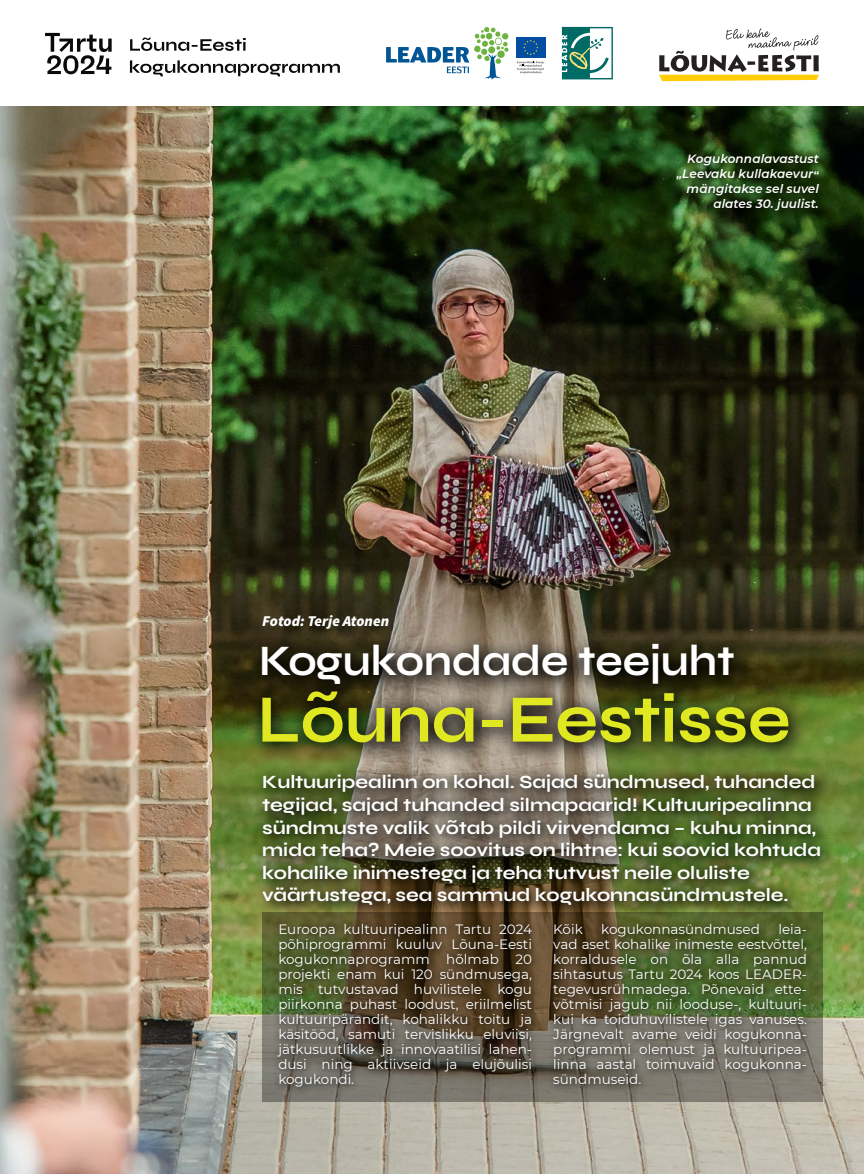
<style>
.page{position:relative;width:864px;height:1174px;background:#fff}
.page>*{position:absolute;margin:0;border:0;box-sizing:border-box;transform-origin:0 0}
.t1{font:700 67.65px "Syne";color:#e0e821;scale:.93 1}
.t2{font:700 43.5px "Syne";color:#fff;scale:.93 1}
.t3{font:700 18.75px/22.5px "Syne";color:#fff}
.t4{font:italic 900 15px "Source Sans Pro";letter-spacing:.005em;color:#fff}
.t5{font:13.5px/15px "Montserrat";color:#fff;text-align:justify}
.t6{font:italic 600 12px/15px "Montserrat";letter-spacing:.01em;color:#fff;text-align:right}
</style>
<div class="page">
<img style="left:0;top:106px;width:863px;height:1068px">
<svg style="left:262px;top:921px;width:560px;height:180px;background:#73765e"></svg>
<svg style="left:659px;top:28px;width:159px;height:53px"></svg>
<svg style="left:561px;top:27px;width:51px;height:52px"></svg>
<svg style="left:386px;top:27px;width:122px;height:53px"></svg>
<svg style="left:517px;top:61px;width:26px;height:13px"></svg>
<div style="left:515px;top:37px;width:30px;height:21px;background:#034ea2"></div>
<svg style="left:523px;top:40px;width:15px;height:15px"></svg>
<svg style="left:45px;top:33px;width:67px;height:41px"></svg>
<svg style="left:130px;top:38px;width:115px;height:13px"></svg>
<svg style="left:130px;top:60px;width:210px;height:16px"></svg>
<svg style="left:669px;top:147px;width:159px;height:73px;background:#1e3b12"></svg>
<svg style="left:252px;top:764px;width:584px;height:157px;background:#565b34"></svg>
<svg style="left:246px;top:630px;width:563px;height:133px;background:#4b4a2f"></svg>
<svg style="left:272px;top:917px;width:542px;height:179px;background:#57543c"></svg>
<p class="t4" style="left:262px;top:611px;width:128px">Fotod: Terje Atonen</p>
<p class="t6" style="left:676px;top:151px;width:144px">Kogukonnalavastust „Leevaku kullakaevur“ mängitakse sel suvel alates 30. juulist.</p>
<h2 class="t2" style="left:259px;top:634px;width:512px">Kogukondade teejuht</h2>
<h1 class="t1" style="left:257px;top:677px;width:574px">Lõuna-Eestisse</h1>
<p class="t3" style="left:262px;top:770px;width:560px">Kultuuripealinn on kohal. Sajad sündmused, tuhanded tegijad, sajad tuhanded silmapaarid! Kultuuripealinna sündmuste valik võtab pildi virvendama – kuhu minna, mida teha? Meie soovitus on lihtne: kui soovid kohtuda kohalike inimestega ja teha tutvust neile oluliste väärtustega, sea sammud kogukonnasündmustele.</p>
<p class="t5" style="left:278px;top:921px;width:255px">Euroopa kultuuripealinn Tartu 2024 põhiprogrammi kuuluv Lõuna-Eesti kogukonnaprogramm hõlmab 20 projekti enam kui 120 sündmusega, mis tutvustavad huvilistele kogu piirkonna puhast loodust, eriilmelist kultuuripärandit, kohalikku toitu ja käsitööd, samuti tervislikku eluviisi, jätkusuutlikke ja innovaatilisi lahen&shy;dusi ning aktiivseid ja elujõulisi kogukondi.</p>
<p class="t5" style="left:553px;top:921px;width:31px">Kõik</p>
<p class="t5" style="left:601px;top:921px;width:160px">kogukonnasündmused</p>
<p class="t5" style="left:553px;top:921px;width:255px;text-indent:225px">leia&shy;vad aset kohalike inimeste eestvõttel, korraldusele on õla alla pannud sihtasutus Tartu 2024 koos LEADER&shy;tegevusrühmadega. Põnevaid ette&shy;võtmisi jagub nii looduse-, kultuuri&shy;kui ka toiduhuvilistele igas vanuses.<br>Järgnevalt avame veidi kogukonna&shy;programmi olemust ja kultuuripea&shy;linna aastal toimuvaid kogukonna&shy;sündmuseid.</p>
</div>
